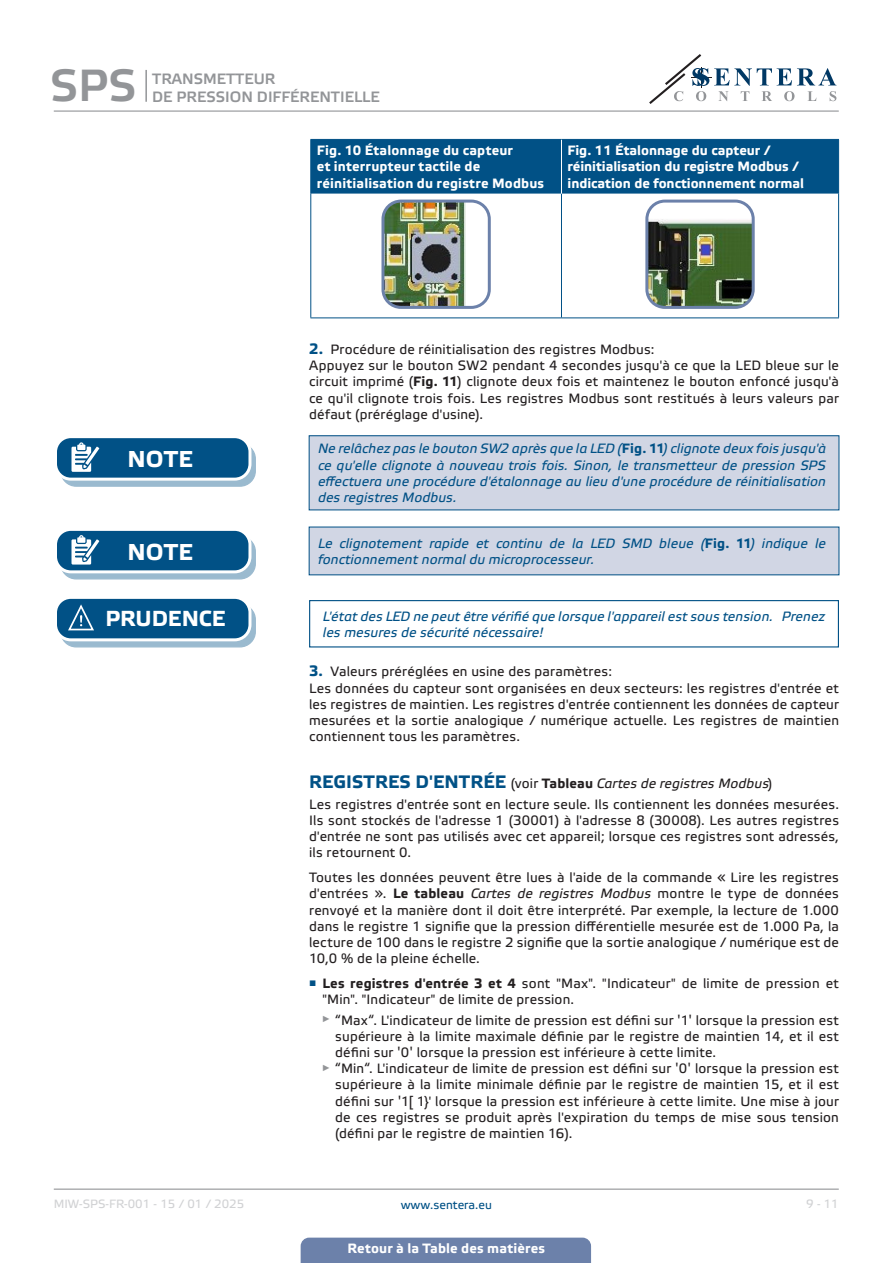
<style>
.page{position:relative;width:893px;height:1263px;background:#fff}
.page>*{position:absolute;margin:0;border:0;box-sizing:border-box;transform-origin:0 0}
.t1{font:45px "Etelka Medium Pro";color:#939598}
.t2{font:700 22.95px "Etelka Text Pro";letter-spacing:.005em;color:#fff}
.t3{font:700 21.75px "Etelka Text Pro";letter-spacing:-.005em;color:#fff}
.t4{font:15px/18px "Etelka Medium Pro";color:#939598}
.body{font:13.5px/16.2px "Etelka Text Pro";letter-spacing:.015em;color:#231f20;text-align:justify}
.attention{font:italic 13.5px/16.2px "Etelka Text Pro";letter-spacing:.01em;color:#015186;text-align:justify}
.table_text{font:700 13.5px/16.2px "Etelka Text Pro";letter-spacing:.005em;color:#fff}
.Subheader{font:italic 13.5px "Etelka Text Pro";letter-spacing:.01em;color:#231f20}
.t5{font:12px "Etelka Text Pro";color:#d1d2d4}
.t6{font:12px "Etelka Text Pro";color:#015186}
.s1{font-weight:700;font-size:15px;color:#015186}
.s2{font-weight:700}
.s3{font-weight:700;font-style:normal}
.s4{font-weight:700;font-style:normal;font-size:18px;color:#015186}
.s5{font-style:normal}
.s6{font-style:italic}
.s7{font-family:"Verdana"}
</style>
<div class="page">
<hr style="left:54px;top:111px;width:785px;height:1px;background:#939598">
<hr style="left:54px;top:1188px;width:785px;height:2px;background:#939598">
<svg style="left:649px;top:54px;width:187px;height:50px"></svg>
<div style="left:301px;top:1237px;width:290px;height:26px;background:#6c81aa"></div>
<hr style="left:145px;top:70px;width:2px;height:32px;background:#939598">
<div style="left:311px;top:140px;width:527px;height:54px;background:#015186"></div>
<hr style="left:310px;top:139px;width:251px;height:1px;background:#015186">
<hr style="left:310px;top:140px;width:1px;height:54px;background:#015186">
<hr style="left:561px;top:139px;width:278px;height:1px;background:#015186">
<hr style="left:838px;top:140px;width:1px;height:54px;background:#015186">
<hr style="left:310px;top:194px;width:1px;height:123px;background:#015186">
<hr style="left:561px;top:194px;width:1px;height:123px;background:#015186">
<hr style="left:838px;top:194px;width:1px;height:123px;background:#015186">
<hr style="left:310px;top:317px;width:251px;height:1px;background:#015186">
<hr style="left:561px;top:317px;width:278px;height:1px;background:#015186">
<hr style="left:561px;top:140px;width:1px;height:54px;background:#fff">
<img style="left:385px;top:204px;width:81px;height:101px">
<div style="left:381px;top:200px;width:110px;height:109px;border:3px solid #6c81aa;border-radius:18px"></div>
<img style="left:649px;top:219px;width:102px;height:86px">
<div style="left:645px;top:200px;width:110px;height:109px;border:3px solid #6c81aa;border-radius:18px"></div>
<div style="left:309px;top:436px;width:530px;height:74px;background:#d1d6e4"></div>
<div style="left:309px;top:435px;width:530px;height:75px;border:1px solid #015186"></div>
<div style="left:61px;top:444px;width:194px;height:42px;background:#9abacf;border-radius:15px"></div>
<div style="left:60px;top:443px;width:196px;height:44px;border:1px solid #015186;border-radius:15px"></div>
<div style="left:56px;top:437px;width:194px;height:42px;background:#015186;border-radius:15px"></div>
<div style="left:54px;top:435px;width:197px;height:46px;border:3px solid #fff;border-radius:15px"></div>
<svg style="left:71px;top:442px;width:34px;height:38px"></svg>
<div style="left:309px;top:527px;width:530px;height:48px;background:#d1d6e4"></div>
<svg style="left:61px;top:536px;width:194px;height:43px"></svg>
<div style="left:60px;top:536px;width:196px;height:43px;border:1px solid #015186;border-radius:15px"></div>
<div style="left:56px;top:529px;width:194px;height:43px;background:#015186;border-radius:15px"></div>
<div style="left:54px;top:528px;width:197px;height:45px;border:3px solid #fff;border-radius:15px"></div>
<svg style="left:71px;top:535px;width:34px;height:38px"></svg>
<div style="left:309px;top:600px;width:530px;height:47px;border:1px solid #015186"></div>
<svg style="left:61px;top:604px;width:194px;height:43px"></svg>
<div style="left:60px;top:604px;width:196px;height:43px;border:1px solid #015186;border-radius:15px"></div>
<div style="left:56px;top:597px;width:194px;height:43px;background:#015186;border-radius:15px"></div>
<div style="left:54px;top:596px;width:197px;height:45px;border:3px solid #fff;border-radius:15px"></div>
<svg style="left:67px;top:604px;width:38px;height:37px"></svg>
<h1 class="t1" style="left:50px;top:61px;width:88px">SPS</h1>
<p class="t4" style="left:152px;top:70px;width:229px">TRANSMETTEUR<br>DE PRESSION DIFFÉRENTIELLE</p>
<p class="t2" style="left:128px;top:447px;width:67px">NOTE</p>
<p class="table_text" style="left:317px;top:143px;width:229px">Fig. 10 Étalonnage du capteur<br>et interrupteur tactile de réinitialisation du registre Modbus</p>
<p class="table_text" style="left:567px;top:143px;width:238px">Fig. 11 Étalonnage du capteur / réinitialisation du registre Modbus / indication de fonctionnement normal</p>
<p class="body" style="left:309px;top:342px;width:347px"><span class="s1">2.</span> Procédure de réinitialisation des registres Modbus:</p>
<p class="body" style="left:309px;top:358px;width:531px">Appuyez sur le bouton SW2 pendant 4 secondes jusqu'à ce que la LED bleue sur le circuit imprimé (<span class="s2">Fig. 11</span>) clignote deux fois et maintenez le bouton enfoncé jusqu'à ce qu'il clignote trois fois. Les registres Modbus sont restitués à leurs valeurs par défaut (préréglage d'usine).</p>
<p class="attention" style="left:318px;top:441px;width:509px">Ne relâchez pas le bouton SW2 après que la LED (<span class="s3">Fig. 11</span>) clignote deux fois jusqu'à ce qu'elle clignote à nouveau trois fois. Sinon, le transmetteur de pression SPS effectuera une procédure d'étalonnage au lieu d'une procédure de réinitialisation des registres Modbus.</p>
<p class="attention" style="left:318px;top:536px;width:509px">Le clignotement rapide et continu de la LED SMD bleue (<span class="s3">Fig. 11</span>) indique le</p>
<p class="t2" style="left:128px;top:539px;width:67px">NOTE</p>
<p class="attention" style="left:318px;top:552px;width:278px">fonctionnement normal du microprocesseur.</p>
<p class="t3" style="left:105px;top:607px;width:121px">PRUDENCE</p>
<p class="attention" style="left:323px;top:609px;width:504px">L'état des LED ne peut être vérifié que lorsque l'appareil est sous tension. Prenez les mesures de sécurité nécessaire!</p>
<p class="body" style="left:309px;top:664px;width:304px"><span class="s1">3.</span> Valeurs préréglées en usine des paramètres:</p>
<p class="body" style="left:309px;top:681px;width:531px">Les données du capteur sont organisées en deux secteurs: les registres d'entrée et les registres de maintien. Les registres d'entrée contiennent les données de capteur mesurées et la sortie analogique / numérique actuelle. Les registres de maintien contiennent tous les paramètres.</p>
<p class="Subheader" style="left:309px;top:776px;width:465px"><span class="s4">REGISTRES D'ENTRÉE</span> <span class="s5">(voir</span> <span class="s3">Tableau</span> Cartes de registres Modbus<span class="s5">)</span></p>
<p class="body" style="left:309px;top:797px;width:531px">Les registres d'entrée sont en lecture seule. Ils contiennent les données mesurées.<br>Ils sont stockés de l'adresse 1 (30001) à l'adresse 8 (30008). Les autres registres d'entrée ne sont pas utilisés avec cet appareil; lorsque ces registres sont adressés, ils retournent 0.</p>
<p class="body" style="left:309px;top:870px;width:531px">Toutes les données peuvent être lues à l'aide de la commande « Lire les registres d'entrées ». <span class="s2">Le tableau</span> <span class="s6">Cartes de registres Modbus</span> montre le type de données renvoyé et la manière dont il doit être interprété. Par exemple, la lecture de 1.000 dans le registre 1 signifie que la pression différentielle mesurée est de 1.000 Pa, la lecture de 100 dans le registre 2 signifie que la sortie analogique / numérique est de 10,0 % de la pleine échelle.</p>
<p class="body" style="left:322px;top:976px;width:518px;text-indent:-13px"><sup>■</sup> <span class="s2">Les registres d'entrée 3 et 4</span> sont "Max". "Indicateur" de limite de pression et "Min". "Indicateur" de limite de pression.</p>
<p class="body" style="left:335px;top:1012px;width:505px;text-indent:-13px"><sup>►</sup> “Max“. L'indicateur de limite de pression est défini sur <span class="s7">'</span>1<span class="s7">'</span> lorsque la pression est supérieure à la limite maximale définie par le registre de maintien 14, et il est défini sur <span class="s7">'</span>0<span class="s7">'</span> lorsque la pression est inférieure à cette limite.</p>
<p class="body" style="left:335px;top:1061px;width:505px;text-indent:-13px"><sup>►</sup> “Min“. L'indicateur de limite de pression est défini sur <span class="s7">'</span>0<span class="s7">'</span> lorsque la pression est supérieure à la limite minimale définie par le registre de maintien 15, et il est défini sur <span class="s7">'</span>1[ 1}' lorsque la pression est inférieure à cette limite. Une mise à jour de ces registres se produit après l'expiration du temps de mise sous tension (défini par le registre de maintien 16).</p>
<p class="t5" style="left:54px;top:1197px;width:192px">MIW-SPS-FR-001 - 15 / 01 / 2025</p>
<p class="t6" style="left:401px;top:1198px;width:93px">www.sentera.eu</p>
<p class="t5" style="left:806px;top:1197px;width:34px">9 - 11</p>
<p class="table_text" style="left:347px;top:1240px;width:199px">Retour à la Table des matières</p>
</div>
